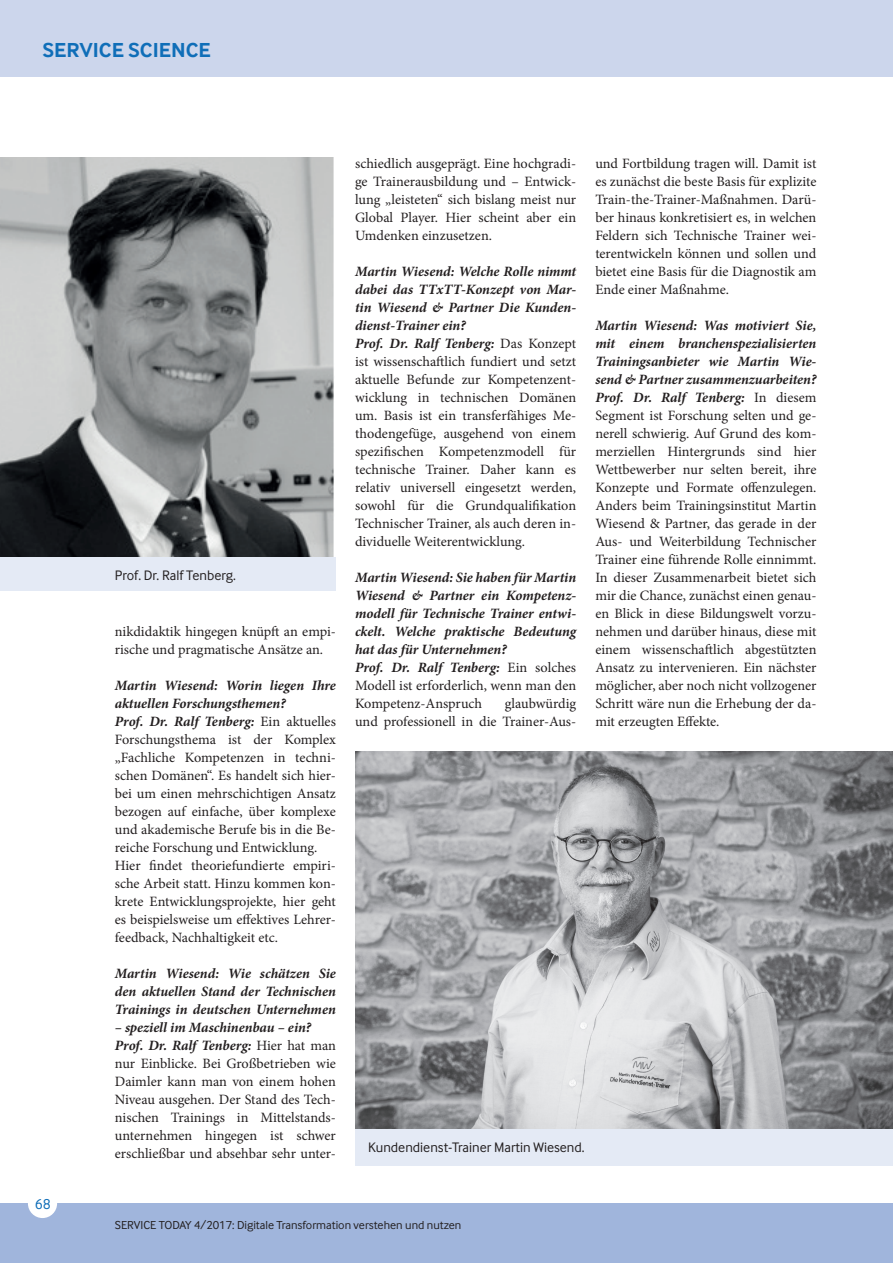
<style>
.page{position:relative;width:893px;height:1263px;background:#fff}
.page>*{position:absolute;margin:0;border:0;box-sizing:border-box;transform-origin:0 0}
.t1{font:700 21px "Inter Face";color:#0f6eb8}
.t2{font:15px "Inter Face";color:#0f6eb8}
.t3{font:14.25px/18px "Minion Pro";color:#231f20}
.t4{font:italic 700 14.25px/18px "Minion Pro";letter-spacing:-.005em;color:#231f20;text-align:justify}
.t5{font:14.25px "Inter Face";color:#231f20}
.t6{font:12px "Inter Face";color:#231f20}
.s1{font-weight:700;font-style:italic}
.s2{font-weight:400;font-style:normal}
</style>
<div class="page">
<div style="left:0;top:1203px;width:893px;height:60px;background:#a0b5dc"></div>
<div style="left:0;top:0;width:893px;height:77px;background:#ccd6ec"></div>
<div style="left:28px;top:1189px;width:29px;height:29px;background:#fff;border-radius:50%"></div>
<img style="left:0;top:157px;width:334px;height:400px">
<img style="left:355px;top:751px;width:538px;height:378px">
<div style="left:355px;top:1129px;width:538px;height:36px;background:#e4eaf5"></div>
<div style="left:0;top:557px;width:336px;height:34px;background:#e4eaf5"></div>
<h1 class="t1" style="left:43px;top:37px;width:170px">SERVICE SCIENCE</h1>
<p class="t2" style="left:35px;top:1195px;width:18px">68</p>
<p class="t5" style="left:115px;top:567px;width:123px">Prof. Dr. Ralf Tenberg.</p>
<p class="t3" style="left:115px;top:622px;width:223px">nikdidaktik hingegen knüpft an empi&shy;rische und pragmatische Ansätze an.</p>
<p class="t3" style="left:115px;top:676px;width:223px"><span class="s1">Martin Wiesend: Worin liegen Ihre aktuellen Forschungsthemen?<br>Prof. Dr. Ralf Tenberg:</span> Ein aktuelles Forschungsthema ist der Komplex „Fachliche Kompetenzen in techni&shy;schen Domänen“. Es handelt sich hier&shy;bei um einen mehrschichtigen Ansatz bezogen auf einfache, über komplexe und akademische Berufe bis in die Be&shy;reiche Forschung und Entwicklung.<br>Hier findet theoriefundierte empiri&shy;sche Arbeit statt. Hinzu kommen kon&shy;krete Entwicklungsprojekte, hier geht es beispielsweise um effektives Lehrer&shy;feedback, Nachhaltigkeit etc.</p>
<p class="t4" style="left:115px;top:964px;width:223px">Martin Wiesend: Wie schätzen Sie den aktuellen Stand der Technischen Trainings in deutschen Unternehmen</p>
<p class="t3" style="left:115px;top:1018px;width:223px"><span class="s1">– speziell im Maschinenbau – ein?<br>Prof. Dr. Ralf Tenberg:</span> Hier hat man nur Einblicke. Bei Großbetrieben wie Daimler kann man von einem hohen Niveau ausgehen. Der Stand des Tech&shy;nischen Trainings in Mittelstands&shy;unternehmen hingegen ist schwer erschließbar und absehbar sehr unter-</p>
<p class="t3" style="left:355px;top:154px;width:223px;text-align:justify">schiedlich ausgeprägt. Eine hochgradi&shy;ge Trainerausbildung und – Entwick&shy;lung „leisteten“ sich bislang meist nur Global Player. Hier scheint aber ein Umdenken einzusetzen.</p>
<p class="t3" style="left:355px;top:262px;width:223px"><span class="s1">Martin Wiesend: Welche Rolle nimmt dabei das TTxTT-Konzept von Mar&shy;tin Wiesend &amp; Partner Die Kunden&shy;dienst-Trainer ein?<br>Prof. Dr. Ralf Tenberg:</span> Das Konzept ist wissenschaftlich fundiert und setzt aktuelle Befunde zur Kompetenzent&shy;wicklung in technischen Domänen um. Basis ist ein transferfähiges Me&shy;thodengefüge, ausgehend von einem spezifischen Kompetenzmodell für technische Trainer. Daher kann es relativ universell eingesetzt werden, sowohl für die Grundqualifikation Technischer Trainer, als auch deren in&shy;dividuelle Weiterentwicklung.</p>
<p class="t4" style="left:355px;top:568px;width:223px;text-align:left">Martin Wiesend: Sie haben für Martin<br>Wiesend &amp; Partner ein Kompetenz&shy;modell für Technische Trainer entwi&shy;ckelt. Welche praktische Bedeutung hat das für Unternehmen?<br>Prof. Dr. Ralf Tenberg: <span class="s2">Ein solches<br>Modell ist erforderlich, wenn man den<br>Kompetenz-Anspruch</span></p>
<p class="t3" style="left:355px;top:694px;width:223px;text-align:right">glaubwürdig<br>und professionell in die Trainer-Aus-</p>
<p class="t3" style="left:595px;top:154px;width:223px;text-align:justify">und Fortbildung tragen will. Damit ist es zunächst die beste Basis für explizite Train-the-Trainer-Maßnahmen. Darü&shy;ber hinaus konkretisiert es, in welchen Feldern sich Technische Trainer wei&shy;terentwickeln können und sollen und bietet eine Basis für die Diagnostik am Ende einer Maßnahme.</p>
<p class="t3" style="left:595px;top:316px;width:223px;text-align:justify"><span class="s1">Martin Wiesend: Was motiviert Sie, mit einem branchenspezialisierten Trainingsanbieter wie Martin Wie&shy;send &amp; Partner zusammenzuarbeiten?<br>Prof. Dr. Ralf Tenberg:</span> In diesem Segment ist Forschung selten und ge&shy;nerell schwierig. Auf Grund des kom&shy;merziellen Hintergrunds sind hier Wettbewerber nur selten bereit, ihre Konzepte und Formate offenzulegen.<br>Anders beim Trainingsinstitut Martin Wiesend &amp; Partner, das gerade in der Aus- und Weiterbildung Technischer Trainer eine führende Rolle einnimmt.<br>In dieser Zusammenarbeit bietet sich mir die Chance, zunächst einen genau&shy;en Blick in diese Bildungswelt vorzu&shy;nehmen und darüber hinaus, diese mit einem wissenschaftlich abgestützten Ansatz zu intervenieren. Ein nächster möglicher, aber noch nicht vollzogener Schritt wäre nun die Erhebung der da&shy;mit erzeugten Effekte.</p>
<p class="t5" style="left:368px;top:1139px;width:218px">Kundendienst-Trainer Martin Wiesend.</p>
<p class="t6" style="left:115px;top:1218px;width:348px">SERVICE TODAY 4/2017: Digitale Transformation verstehen und nutzen</p>
</div>
